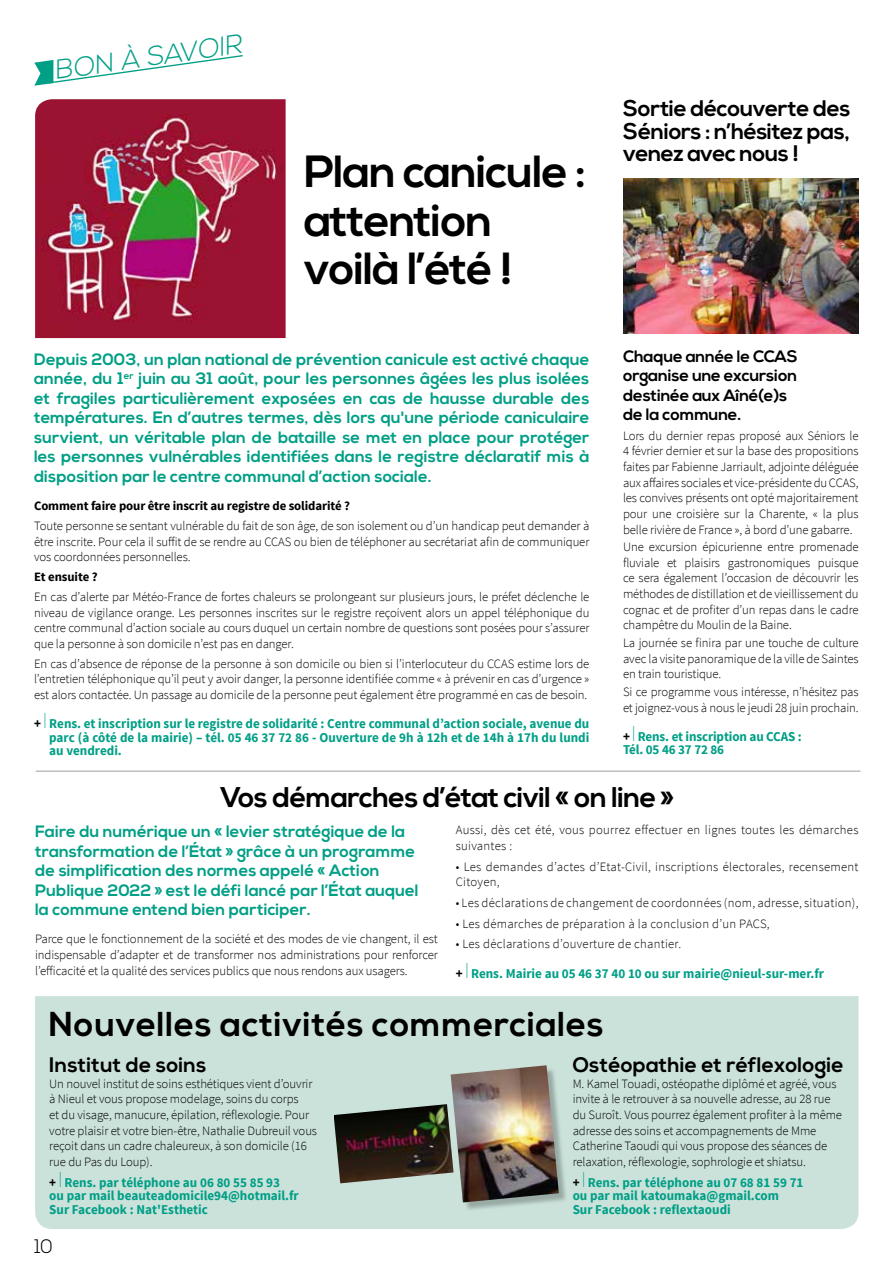
<style>
.page{position:relative;width:893px;height:1263px;background:#fff}
.page>*{position:absolute;margin:0;border:0;box-sizing:border-box;transform-origin:0 0}
.t1{font:700 45px/48.9px "Nexa";letter-spacing:-.02em;color:#000}
.t2{font:700 34.5px "Nexa";letter-spacing:.02em;color:#000}
.t3{font:700 28.5px "Nexa";letter-spacing:-.02em;color:#000}
.t4{font:300 27px "Nexa";color:#009f86}
.t5{font:700 22.5px/22.5px "Nexa";letter-spacing:-.02em;color:#000;text-align:justify}
.t6{font:700 21px "Nexa";letter-spacing:.01em;color:#000}
.t7{font:300 19.5px "Nexa";color:#000}
.t8{font:700 16.5px/19.5px "Nexa";letter-spacing:.005em;color:#009f86}
.t9{font:700 16.5px/19.5px "Nexa";letter-spacing:-.01em;color:#000}
.t10{font:700 13.5px/13.5px "Source Sans Pro";color:#009f86}
.t11{font:300 12.75px/15.6px "Source Sans Pro";letter-spacing:-.01em;color:#000;text-align:justify}
.t12{font:300 12.75px/15.6px "Source Sans Pro";letter-spacing:.02em;color:#000}
.t13{font:700 12.75px "Source Sans Pro";letter-spacing:-.01em;color:#000}
.s1{color:#000}
.s2{font-weight:300;font-size:22.95px}
</style>
<div class="page">
<div style="left:35px;top:996px;width:823px;height:233px;background:#cbe2db"></div>
<img style="left:334px;top:1104px;width:117px;height:79px">
<div style="left:452px;top:1067px;width:116px;height:145px;background:#000;opacity:.25"></div>
<img style="left:451px;top:1065px;width:108px;height:137px">
<svg style="left:34px;top:55px;width:209px;height:31px"></svg>
<img style="left:35px;top:99px;width:251px;height:239px">
<hr style="left:36px;top:771px;width:824px;height:1px;background:#9d9d9c">
<img style="left:623px;top:179px;width:235px;height:155px">
<h3 class="t4" style="left:52px;top:55px;width:190px;rotate:-8deg">BON À SAVOIR</h3>
<h1 class="t1" style="left:304px;top:148px;width:283px">Plan canicule : attention voilà l’été !</h1>
<h3 class="t5" style="left:623px;top:98px;width:229px">Sortie découverte des Séniors : n’hésitez pas, venez avec nous !</h3>
<p class="t9" style="left:623px;top:347px;width:176px">Chaque année le CCAS organise une excursion destinée aux Aîné(e)s de la commune.</p>
<p class="t11" style="left:623px;top:428px;width:237px">Lors du dernier repas proposé aux Séniors le 4 février dernier et sur la base des propositions faites par Fabienne Jarriault, adjointe déléguée aux affaires sociales et vice-présidente du CCAS, les convives présents ont opté majoritairement pour une croisière sur la Charente, « la plus belle rivière de France », à bord d’une gabarre.</p>
<p class="t11" style="left:623px;top:539px;width:237px">Une excursion épicurienne entre promenade fluviale et plaisirs gastronomiques puisque ce sera également l’occasion de découvrir les méthodes de distillation et de vieillissement du cognac et de profiter d’un repas dans le cadre champêtre du Moulin de la Baine.</p>
<p class="t11" style="left:623px;top:635px;width:237px">La journée se finira par une touche de culture avec la visite panoramique de la ville de Saintes en train touristique.</p>
<p class="t11" style="left:623px;top:684px;width:237px">Si ce programme vous intéresse, n’hésitez pas et joignez-vous à nous le jeudi 28 juin prochain.</p>
<p class="t10" style="left:623px;top:730px;width:180px"><span class="s1">+</span> <span class="s2">I</span> Rens. et inscription au CCAS :<br>Tél. 05 46 37 72 86</p>
<p class="t8" style="left:34px;top:350px;width:557px;text-align:justify">Depuis 2003, un plan national de prévention canicule est activé chaque année, du 1<sup>er</sup> juin au 31 août, pour les personnes âgées les plus isolées et fragiles particulièrement exposées en cas de hausse durable des températures. En d’autres termes, dès lors qu'une période caniculaire survient, un véritable plan de bataille se met en place pour protéger les personnes vulnérables identifiées dans le registre déclaratif mis à disposition par le centre communal d’action sociale.</p>
<p class="t13" style="left:34px;top:498px;width:318px">Comment faire pour être inscrit au registre de solidarité ?</p>
<p class="t11" style="left:34px;top:518px;width:557px">Toute personne se sentant vulnérable du fait de son âge, de son isolement ou d’un handicap peut demander à être inscrite. Pour cela il suffit de se rendre au CCAS ou bien de téléphoner au secrétariat afin de communiquer vos coordonnées personnelles.</p>
<p class="t13" style="left:34px;top:569px;width:65px">Et ensuite ?</p>
<p class="t11" style="left:34px;top:589px;width:557px">En cas d’alerte par Météo-France de fortes chaleurs se prolongeant sur plusieurs jours, le préfet déclenche le niveau de vigilance orange. Les personnes inscrites sur le registre reçoivent alors un appel téléphonique du centre communal d’action sociale au cours duquel un certain nombre de questions sont posées pour s’assurer que la personne à son domicile n’est pas en danger.</p>
<p class="t11" style="left:34px;top:656px;width:557px">En cas d’absence de réponse de la personne à son domicile ou bien si l’interlocuteur du CCAS estime lors de l’entretien téléphonique qu’il peut y avoir danger, la personne identifiée comme « à prévenir en cas d’urgence » est alors contactée. Un passage au domicile de la personne peut également être programmé en cas de besoin.</p>
<p class="t10" style="left:49px;top:717px;width:542px;text-align:justify;text-indent:-15px"><span class="s1">+</span> <span class="s2">I</span> Rens. et inscription sur le registre de solidarité : Centre communal d’action sociale, avenue du parc (à côté de la mairie) – tél. 05 46 37 72 86 - Ouverture de 9h à 12h et de 14h à 17h du lundi au vendredi.</p>
<h3 class="t3" style="left:220px;top:780px;width:456px">Vos démarches d’état civil « on line »</h3>
<p class="t8" style="left:35px;top:822px;width:385px">Faire du numérique un « levier stratégique de la transformation de l’État » grâce à un programme de simplification des normes appelé « Action Publique 2022 » est le défi lancé par l’État auquel la commune entend bien participer.</p>
<p class="t11" style="left:35px;top:931px;width:404px">Parce que le fonctionnement de la société et des modes de vie changent, il est indispensable d’adapter et de transformer nos administrations pour renforcer l’efficacité et la qualité des services publics que nous rendons aux usagers.</p>
<p class="t12" style="left:456px;top:822px;width:404px">Aussi, dès cet été, vous pourrez effectuer en lignes toutes les démarches suivantes :</p>
<p class="t12" style="left:456px;top:858px;width:404px">• Les demandes d’actes d’Etat-Civil, inscriptions électorales, recensement<br>Citoyen,</p>
<p class="t12" style="left:456px;top:895px;width:404px">• Les déclarations de changement de coordonnées (nom, adresse, situation),</p>
<p class="t12" style="left:456px;top:916px;width:315px">• Les démarches de préparation à la conclusion d’un PACS,</p>
<p class="t12" style="left:456px;top:936px;width:227px">• Les déclarations d’ouverture de chantier.</p>
<p class="t10" style="left:456px;top:967px;width:370px"><span class="s1">+</span> <span class="s2">I</span> Rens. Mairie au 05 46 37 40 10 ou sur mairie@nieul-sur-mer.fr</p>
<h2 class="t2" style="left:49px;top:1004px;width:557px">Nouvelles activités commerciales</h2>
<h3 class="t6" style="left:49px;top:1053px;width:159px">Institut de soins</h3>
<p class="t11" style="left:49px;top:1076px;width:269px;text-align:left">Un nouvel institut de soins esthétiques vient d’ouvrir à Nieul et vous propose modelage, soins du corps<br>et du visage, manucure, épilation, réflexologie. Pour votre plaisir et votre bien-être, Nathalie Dubreuil vous reçoit dans un cadre chaleureux, à son domicile (16 rue du Pas du Loup).</p>
<p class="t10" style="left:49px;top:1176px;width:251px"><span class="s1">+</span> <span class="s2">I</span> Rens. par téléphone au 06 80 55 85 93<br>ou par mail beauteadomicile94@hotmail.fr<br>Sur Facebook : Nat'Esthetic</p>
<h3 class="t7" style="left:34px;top:1235px;width:20px">10</h3>
<h3 class="t6" style="left:573px;top:1053px;width:273px">Ostéopathie et réflexologie</h3>
<p class="t11" style="left:573px;top:1076px;width:271px;text-align:left">M. Kamel Touadi, ostéopathe diplômé et agréé, vous invite à le retrouver à sa nouvelle adresse, au 28 rue du Suroît. Vous pourrez également profiter à la même adresse des soins et accompagnements de Mme Catherine Taoudi qui vous propose des séances de relaxation, réflexologie, sophrologie et shiatsu.</p>
<p class="t10" style="left:573px;top:1176px;width:232px"><span class="s1">+</span> <span class="s2">I</span> Rens. par téléphone au 07 68 81 59 71 ou par mail katoumaka@gmail.com<br>Sur Facebook : reflextaoudi</p>
</div>
